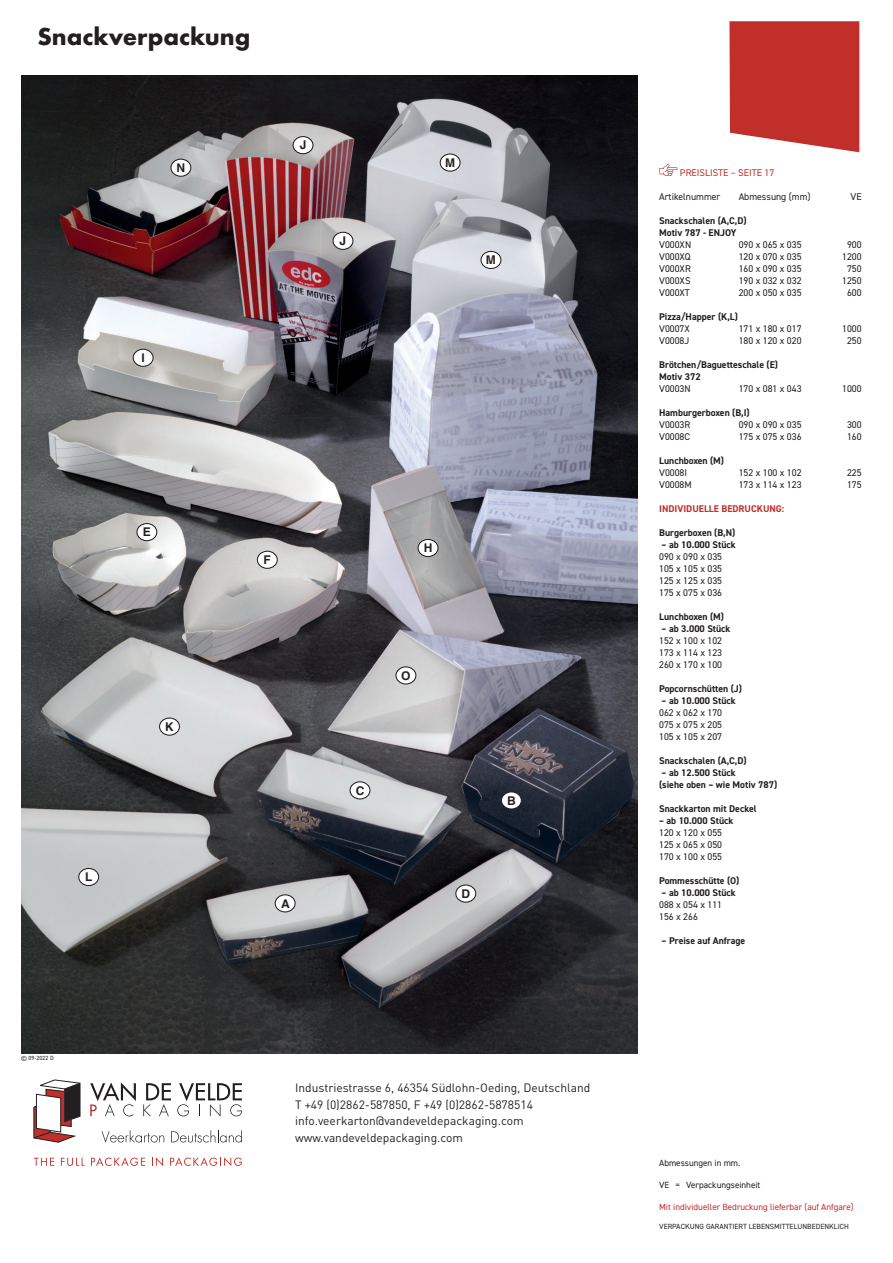
<style>
.page{position:relative;width:893px;height:1263px;background:#fff}
.page>*{position:absolute;margin:0;border:0;box-sizing:border-box;transform-origin:0 0}
.t1{font:700 25.5px "Futura PT";color:#231f20}
.t2{font:12px/16.8px "DIN";color:#231f20}
.t3{font:700 12px "Helvetica";color:#231f20}
.t4{font:9.75px/12px "DIN2014";color:#231f20;text-align:justify}
.t5{font:700 9.75px/12px "DIN2014";color:#231f20}
.t6{font:700 9.75px "DIN2014";color:#c12f2a}
.t7{font:9.75px "DIN2014";color:#c12f2a}
.t8{font:9px "DIN2014";color:#c12f2a}
.t9{font:9px "DIN2014";color:#231f20}
.t10{font:7.5px "DIN2014";color:#231f20}
.t11{font:6px "DIN2014";color:#231f20}
</style>
<div class="page">
<svg style="left:729px;top:21px;width:130px;height:131px;background:#c6403c"></svg>
<svg style="left:90px;top:1082px;width:46px;height:34px"></svg>
<svg style="left:143px;top:1083px;width:28px;height:33px"></svg>
<svg style="left:177px;top:1083px;width:65px;height:33px"></svg>
<svg style="left:102px;top:1130px;width:62px;height:13px"></svg>
<svg style="left:171px;top:1130px;width:71px;height:12px"></svg>
<svg style="left:34px;top:1080px;width:46px;height:62px"></svg>
<svg style="left:34px;top:1158px;width:20px;height:8px"></svg>
<svg style="left:61px;top:1158px;width:24px;height:8px"></svg>
<svg style="left:91px;top:1157px;width:54px;height:9px"></svg>
<svg style="left:152px;top:1157px;width:11px;height:9px"></svg>
<svg style="left:170px;top:1157px;width:72px;height:9px"></svg>
<img style="left:21px;top:75px;width:617px;height:978px">
<svg style="left:659px;top:164px;width:18px;height:12px"></svg>
<div style="left:275px;top:895px;width:20px;height:17px;background:#fff;border-radius:50%"></div>
<div style="left:275px;top:894px;width:21px;height:18px;border:1px solid #231f20;border-radius:50%"></div>
<div style="left:137px;top:524px;width:20px;height:17px;background:#fff;border-radius:50%"></div>
<div style="left:136px;top:523px;width:21px;height:18px;border:1px solid #231f20;border-radius:50%"></div>
<div style="left:501px;top:792px;width:20px;height:17px;background:#fff;border-radius:50%"></div>
<div style="left:501px;top:791px;width:21px;height:18px;border:1px solid #231f20;border-radius:50%"></div>
<div style="left:133px;top:349px;width:20px;height:17px;background:#fff;border-radius:50%"></div>
<div style="left:133px;top:349px;width:21px;height:18px;border:1px solid #231f20;border-radius:50%"></div>
<div style="left:350px;top:782px;width:20px;height:17px;background:#fff;border-radius:50%"></div>
<div style="left:350px;top:781px;width:20px;height:18px;border:1px solid #231f20;border-radius:50%"></div>
<div style="left:418px;top:539px;width:20px;height:17px;background:#fff;border-radius:50%"></div>
<div style="left:418px;top:539px;width:20px;height:18px;border:1px solid #231f20;border-radius:50%"></div>
<div style="left:79px;top:868px;width:20px;height:17px;background:#fff;border-radius:50%"></div>
<div style="left:78px;top:868px;width:21px;height:18px;border:1px solid #231f20;border-radius:50%"></div>
<div style="left:396px;top:667px;width:20px;height:17px;background:#fff;border-radius:50%"></div>
<div style="left:395px;top:666px;width:21px;height:18px;border:1px solid #231f20;border-radius:50%"></div>
<div style="left:440px;top:154px;width:20px;height:17px;background:#fff;border-radius:50%"></div>
<div style="left:440px;top:153px;width:21px;height:19px;border:1px solid #231f20;border-radius:50%"></div>
<div style="left:481px;top:251px;width:20px;height:17px;background:#fff;border-radius:50%"></div>
<div style="left:480px;top:251px;width:21px;height:18px;border:1px solid #231f20;border-radius:50%"></div>
<div style="left:171px;top:159px;width:20px;height:17px;background:#fff;border-radius:50%"></div>
<div style="left:170px;top:159px;width:21px;height:18px;border:1px solid #231f20;border-radius:50%"></div>
<div style="left:160px;top:718px;width:19px;height:17px;background:#fff;border-radius:50%"></div>
<div style="left:159px;top:717px;width:21px;height:19px;border:1px solid #231f20;border-radius:50%"></div>
<div style="left:293px;top:137px;width:20px;height:17px;background:#fff;border-radius:50%"></div>
<div style="left:293px;top:136px;width:20px;height:18px;border:1px solid #231f20;border-radius:50%"></div>
<div style="left:333px;top:232px;width:20px;height:17px;background:#fff;border-radius:50%"></div>
<div style="left:333px;top:232px;width:20px;height:18px;border:1px solid #231f20;border-radius:50%"></div>
<div style="left:257px;top:551px;width:20px;height:17px;background:#fff;border-radius:50%"></div>
<div style="left:257px;top:551px;width:21px;height:18px;border:1px solid #231f20;border-radius:50%"></div>
<div style="left:456px;top:885px;width:20px;height:17px;background:#fff;border-radius:50%"></div>
<div style="left:455px;top:884px;width:21px;height:19px;border:1px solid #231f20;border-radius:50%"></div>
<h1 class="t1" style="left:37px;top:20px;width:214px">Snackverpackung</h1>
<p class="t3" style="left:177px;top:160px;width:10px">N</p>
<p class="t3" style="left:141px;top:350px;width:5px">I</p>
<p class="t3" style="left:300px;top:138px;width:8px">J</p>
<p class="t3" style="left:340px;top:233px;width:8px">J</p>
<p class="t3" style="left:445px;top:155px;width:11px">M</p>
<p class="t3" style="left:486px;top:253px;width:11px">M</p>
<p class="t3" style="left:143px;top:525px;width:10px">E</p>
<p class="t3" style="left:85px;top:869px;width:9px">L</p>
<p class="t11" style="left:21px;top:1054px;width:34px">© 09-2022 D</p>
<p class="t3" style="left:165px;top:719px;width:10px">K</p>
<p class="t3" style="left:264px;top:552px;width:9px">F</p>
<p class="t3" style="left:281px;top:896px;width:10px">A</p>
<p class="t3" style="left:424px;top:541px;width:10px">H</p>
<p class="t3" style="left:401px;top:668px;width:11px">O</p>
<p class="t3" style="left:356px;top:783px;width:10px">C</p>
<p class="t3" style="left:461px;top:886px;width:10px">D</p>
<p class="t3" style="left:507px;top:793px;width:10px">B</p>
<p class="t2" style="left:295px;top:1079px;width:297px">Industriestrasse 6, 46354 Südlohn-Oeding, Deutschland T +49 (0)2862-587850, F +49 (0)2862-5878514 info.veerkarton@vandeveldepackaging.com www.vandeveldepackaging.com</p>
<p class="t7" style="left:680px;top:166px;width:96px">PREISLISTE – SEITE 17</p>
<p class="t4" style="left:659px;top:190px;width:63px">Artikelnummer</p>
<p class="t4" style="left:739px;top:190px;width:73px">Abmessung (mm)</p>
<p class="t4" style="left:850px;top:190px;width:13px">VE</p>
<p class="t5" style="left:659px;top:214px;width:89px">Snackschalen (A,C,D)<br>Motiv 787 - ENJOY</p>
<p class="t4" style="left:659px;top:238px;width:34px">V000XN</p>
<p class="t4" style="left:739px;top:238px;width:64px">090 x 065 x 035</p>
<p class="t4" style="left:847px;top:238px;width:16px">900</p>
<p class="t4" style="left:659px;top:250px;width:33px">V000XQ</p>
<p class="t4" style="left:739px;top:250px;width:64px">120 x 070 x 035</p>
<p class="t4" style="left:842px;top:250px;width:21px">1200</p>
<p class="t4" style="left:659px;top:262px;width:33px">V000XR</p>
<p class="t4" style="left:739px;top:262px;width:64px">160 x 090 x 035</p>
<p class="t4" style="left:847px;top:262px;width:16px">750</p>
<p class="t4" style="left:659px;top:274px;width:33px">V000XS</p>
<p class="t4" style="left:739px;top:274px;width:64px">190 x 032 x 032</p>
<p class="t4" style="left:842px;top:274px;width:21px">1250</p>
<p class="t4" style="left:659px;top:286px;width:32px">V000XT</p>
<p class="t4" style="left:739px;top:286px;width:64px">200 x 050 x 035</p>
<p class="t4" style="left:847px;top:286px;width:16px">600</p>
<p class="t5" style="left:659px;top:310px;width:80px">Pizza/Happer (K,L)</p>
<p class="t4" style="left:659px;top:322px;width:32px">V0007X</p>
<p class="t4" style="left:739px;top:322px;width:64px">171 x 180 x 017</p>
<p class="t4" style="left:842px;top:322px;width:21px">1000</p>
<p class="t4" style="left:659px;top:334px;width:32px">V0008J</p>
<p class="t4" style="left:739px;top:334px;width:64px">180 x 120 x 020</p>
<p class="t4" style="left:847px;top:334px;width:16px">250</p>
<p class="t5" style="left:659px;top:358px;width:120px">Brötchen/Baguetteschale (E)<br>Motiv 372</p>
<p class="t4" style="left:659px;top:382px;width:33px">V0003N</p>
<p class="t4" style="left:739px;top:382px;width:64px">170 x 081 x 043</p>
<p class="t4" style="left:842px;top:382px;width:21px">1000</p>
<p class="t5" style="left:659px;top:406px;width:92px">Hamburgerboxen (B,I)</p>
<p class="t4" style="left:659px;top:418px;width:33px">V0003R</p>
<p class="t4" style="left:739px;top:418px;width:64px">090 x 090 x 035</p>
<p class="t4" style="left:847px;top:418px;width:16px">300</p>
<p class="t4" style="left:659px;top:430px;width:32px">V0008C</p>
<p class="t4" style="left:739px;top:430px;width:64px">175 x 075 x 036</p>
<p class="t4" style="left:847px;top:430px;width:16px">160</p>
<p class="t5" style="left:659px;top:454px;width:66px">Lunchboxen (M)</p>
<p class="t4" style="left:659px;top:466px;width:30px">V0008I</p>
<p class="t4" style="left:739px;top:466px;width:64px">152 x 100 x 102</p>
<p class="t4" style="left:847px;top:466px;width:16px">225</p>
<p class="t4" style="left:659px;top:478px;width:34px">V0008M</p>
<p class="t4" style="left:739px;top:478px;width:64px">173 x 114 x 123</p>
<p class="t4" style="left:847px;top:478px;width:16px">175</p>
<p class="t6" style="left:659px;top:502px;width:127px">INDIVIDUELLE BEDRUCKUNG:</p>
<p class="t5" style="left:659px;top:526px;width:78px">Burgerboxen (B,N)</p>
<p class="t5" style="left:662px;top:538px;width:76px">– ab 10.000 Stück</p>
<p class="t4" style="left:659px;top:550px;width:64px">090 x 090 x 035<br>105 x 105 x 035<br>125 x 125 x 035<br>175 x 075 x 036</p>
<p class="t5" style="left:659px;top:610px;width:66px">Lunchboxen (M)</p>
<p class="t5" style="left:662px;top:622px;width:70px">– ab 3.000 Stück</p>
<p class="t4" style="left:659px;top:634px;width:64px">152 x 100 x 102<br>173 x 114 x 123<br>260 x 170 x 100</p>
<p class="t5" style="left:659px;top:682px;width:84px">Popcornschütten (J)</p>
<p class="t5" style="left:662px;top:694px;width:76px">– ab 10.000 Stück</p>
<p class="t4" style="left:659px;top:706px;width:64px">062 x 062 x 170<br>075 x 075 x 205<br>105 x 105 x 207</p>
<p class="t5" style="left:659px;top:754px;width:89px">Snackschalen (A,C,D)</p>
<p class="t5" style="left:659px;top:766px;width:119px">– ab 12.500 Stück<br>(siehe oben – wie Motiv 787)</p>
<p class="t5" style="left:659px;top:802px;width:99px">Snackkarton mit Deckel</p>
<p class="t5" style="left:659px;top:814px;width:76px">– ab 10.000 Stück</p>
<p class="t4" style="left:659px;top:826px;width:64px">120 x 120 x 055<br>125 x 065 x 050<br>170 x 100 x 055</p>
<p class="t5" style="left:659px;top:874px;width:82px">Pommesschütte (O)</p>
<p class="t5" style="left:662px;top:886px;width:76px">– ab 10.000 Stück</p>
<p class="t4" style="left:659px;top:898px;width:64px">088 x 054 x 111<br>156 x 266</p>
<p class="t5" style="left:662px;top:934px;width:85px">– Preise auf Anfrage</p>
<p class="t9" style="left:659px;top:1157px;width:83px">Abmessungen in mm.</p>
<p class="t9" style="left:659px;top:1179px;width:103px">VE = Verpackungseinheit</p>
<p class="t8" style="left:659px;top:1201px;width:196px">Mit individueller Bedruckung lieferbar (auf Anfgare)</p>
<p class="t10" style="left:659px;top:1222px;width:191px">VERPACKUNG GARANTIERT LEBENSMITTELUNBEDENKLICH</p>
</div>
